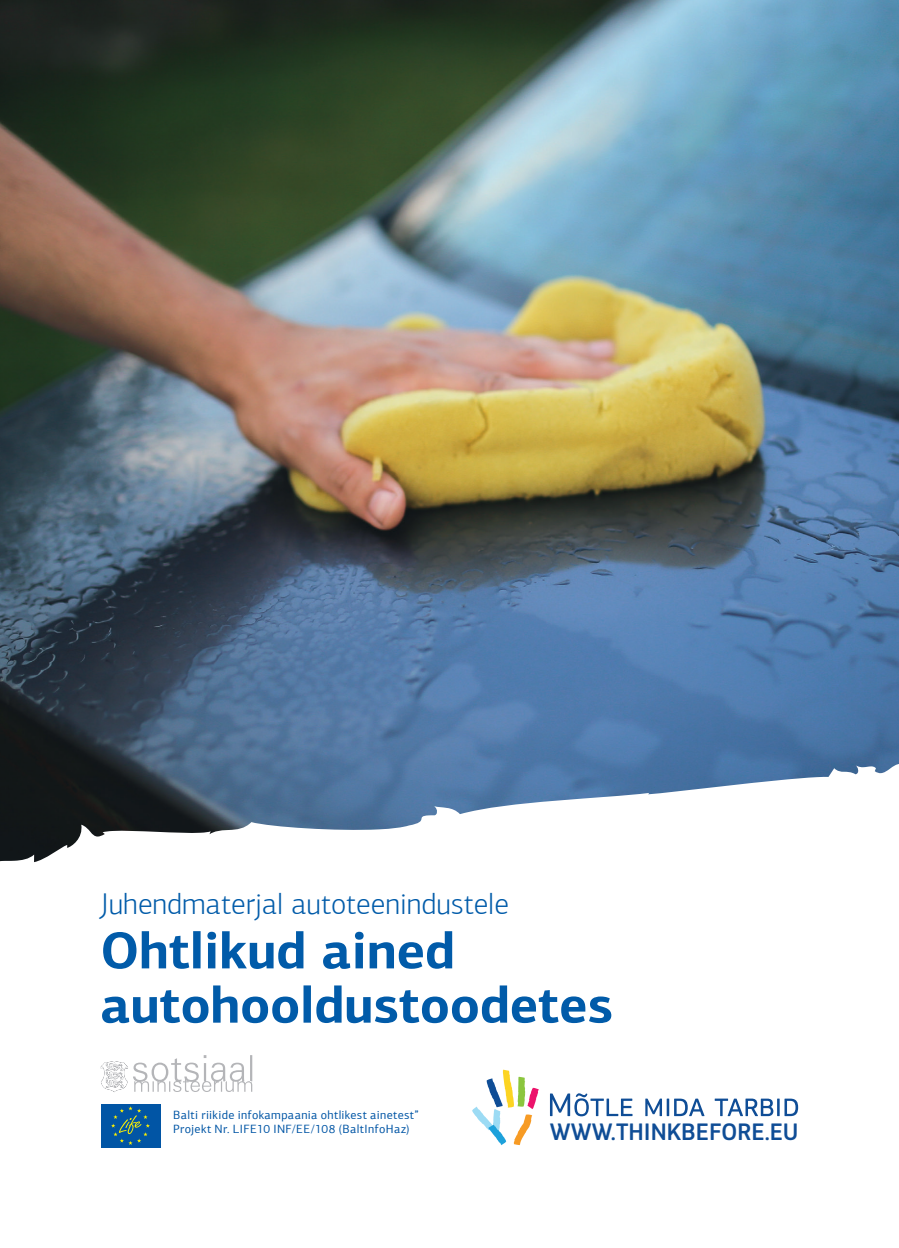
<style>
.page{position:relative;width:899px;height:1248px;background:#fff}
.page>*{position:absolute;margin:0;border:0;box-sizing:border-box;transform-origin:0 0}
.t1{font:700 52px/54.2px "PF Agora Sans Pro";color:#015ba9}
.t2{font:300 30px "PF Agora Sans Pro";color:#015ba9}
.t3{font:500 24.8px "PF Square Sans Pro";color:#0f4d96}
.t4{font:12px/14px "PF Agora Sans Pro";letter-spacing:.03em;color:#0155a5}
</style>
<div class="page">
<img style="left:0;top:0;width:899px;height:761px">
<svg style="left:0;top:761px;width:899px;height:387px"></svg>
<div style="left:101px;top:1103px;width:59px;height:44px;background:#0155a5"></div>
<svg style="left:111px;top:1106px;width:39px;height:38px"></svg>
<svg style="left:550px;top:1093px;width:82px;height:23px"></svg>
<svg style="left:645px;top:1098px;width:17px;height:17px"></svg>
<hr style="left:666px;top:1098px;width:3px;height:17px;background:#0f4d96">
<svg style="left:674px;top:1098px;width:30px;height:17px"></svg>
<svg style="left:714px;top:1098px;width:84px;height:17px"></svg>
<svg style="left:472px;top:1069px;width:67px;height:76px"></svg>
<svg style="left:100px;top:1054px;width:152px;height:38px"></svg>
<h2 class="t2" style="left:100px;top:886px;width:410px">Juhendmaterjal autoteenindustele</h2>
<h1 class="t1" style="left:100px;top:922px;width:514px">Ohtlikud ained autohooldustoodetes</h1>
<p class="t4" style="left:173px;top:1107px;width:247px">Balti riikide infokampaania ohtlikest ainetest”<br>Projekt Nr. LIFE10 INF/EE/108 (BaltInfoHaz)</p>
<h3 class="t3" style="left:550px;top:1117px;width:250px">WWW.THINKBEFORE.EU</h3>
</div>
